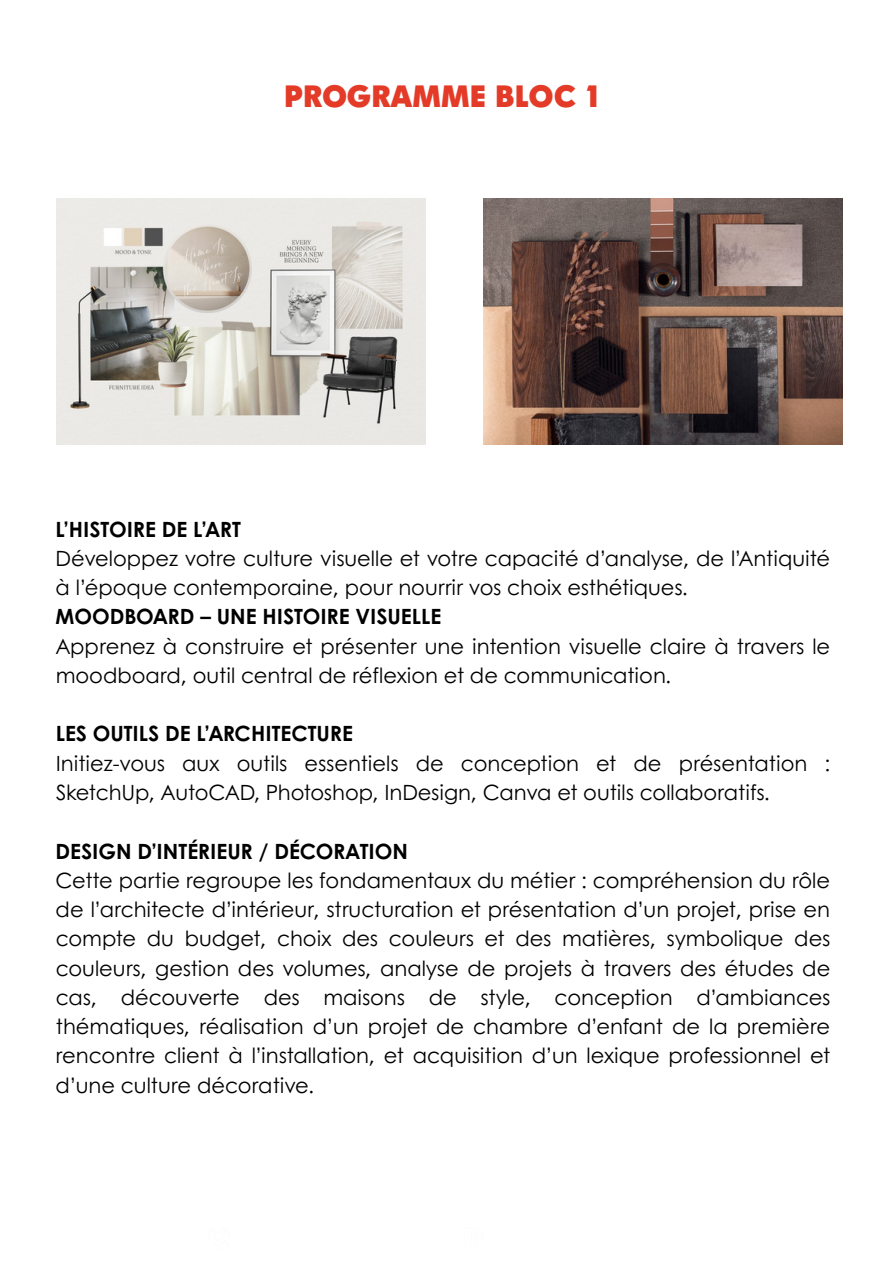
<style>
.page{position:relative;width:894px;height:1264px;background:#fff}
.page>*{position:absolute;margin:0;border:0;box-sizing:border-box;transform-origin:0 0}
.t1{font:900 30px "Century Gothic";color:#e43b28}
.t2{font:21px/29.2px "Century Gothic";color:#000}
.t3{font:700 21px "Century Gothic";color:#000}
</style>
<div class="page">
<img style="left:57px;top:199px;width:368px;height:245px">
<img style="left:483px;top:199px;width:358px;height:245px">
<h1 class="t1" style="left:284px;top:73px;width:319px">PROGRAMME BLOC 1</h1>
<p class="t3" style="left:56px;top:513px;width:187px">L’HISTOIRE DE L’ART</p>
<p class="t2" style="left:56px;top:542px;width:775px">Développez votre culture visuelle et votre capacité d’analyse, de l’Antiquité à l’époque contemporaine, pour nourrir vos choix esthétiques.</p>
<p class="t3" style="left:56px;top:600px;width:387px">MOODBOARD – UNE HISTOIRE VISUELLE</p>
<p class="t2" style="left:56px;top:630px;width:775px">Apprenez à construire et présenter une intention visuelle claire à travers le moodboard, outil central de réflexion et de communication.</p>
<p class="t3" style="left:56px;top:718px;width:298px">LES OUTILS DE L’ARCHITECTURE</p>
<p class="t2" style="left:56px;top:747px;width:775px">Initiez-vous aux outils essentiels de conception et de présentation :<br>SketchUp, AutoCAD, Photoshop, InDesign, Canva et outils collaboratifs.</p>
<p class="t3" style="left:56px;top:835px;width:354px">DESIGN D’INTÉRIEUR / DÉCORATION</p>
<p class="t2" style="left:55px;top:864px;width:776px;text-align:justify">Cette partie regroupe les fondamentaux du métier : compréhension du rôle de l’architecte d’intérieur, structuration et présentation d’un projet, prise en compte du budget, choix des couleurs et des matières, symbolique des couleurs, gestion des volumes, analyse de projets à travers des études de cas, découverte des maisons de style, conception d’ambiances thématiques, réalisation d’un projet de chambre d’enfant de la première rencontre client à l’installation, et acquisition d’un lexique professionnel et d’une culture décorative.</p>
</div>
